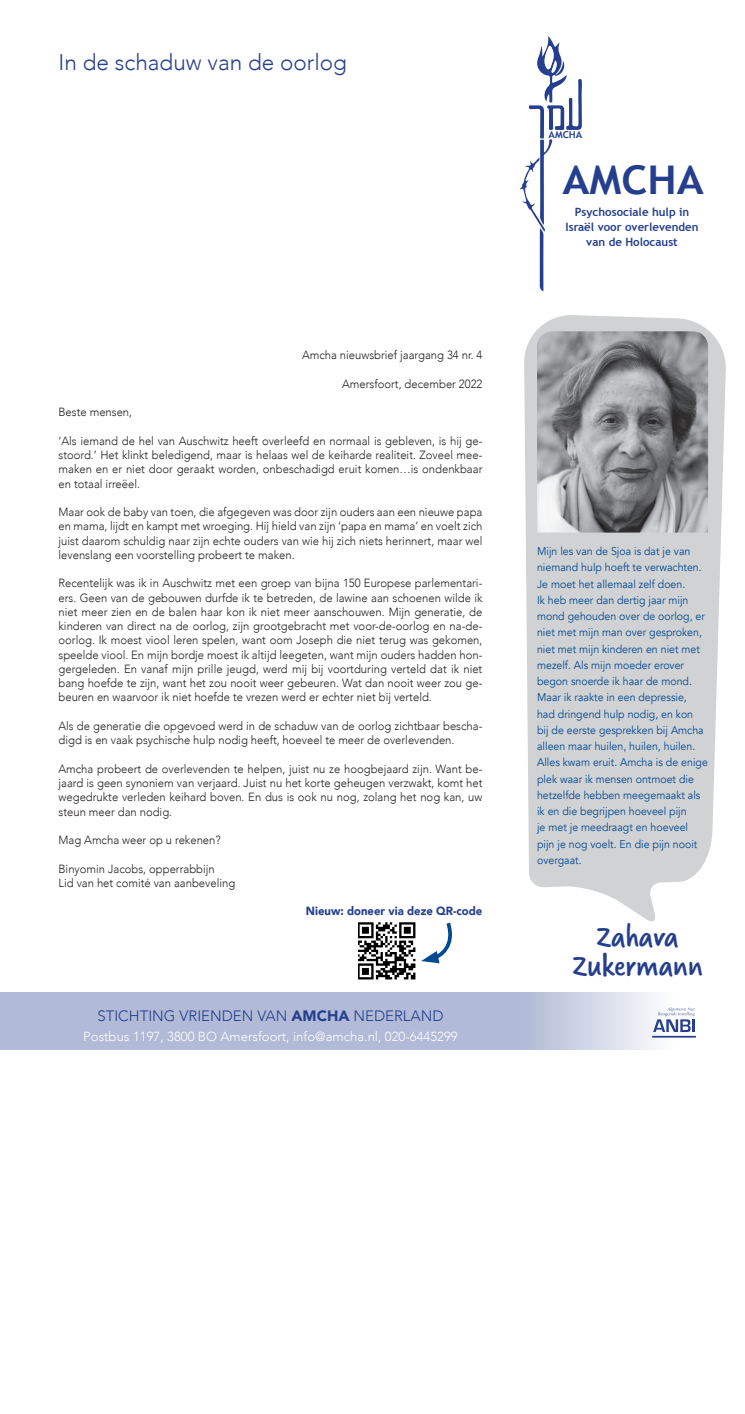
<style>
.page{position:relative;width:745px;height:1414px;background:#fff}
.page>*{position:absolute;margin:0;border:0;box-sizing:border-box;transform-origin:0 0}
.t1{font:700 39.62px "Trebuchet MS";color:#253f8e;scale:1.08 1}
.t2{font:35px/28.8px "Verveine";color:#253f8e;text-align:center}
.t3{font:300 22.5px "Avenir";color:#253f8e}
.t4{font:300 15px "Avenir";color:#253f8e}
.t5{font:300 13.12px "Avenir";color:#fff}
.t6{font:300 11.88px/14.2px "Avenir";color:#231f20;text-align:justify;scale:.95 1}
.t7{font:900 11.88px "Avenir";color:#253f8e;scale:.95 1}
.t8{font:700 11.5px/14.6px "Trebuchet MS";color:#253f8e;text-align:center}
.t9{font:11.25px/16.2px "Avenir";color:#014990;scale:.94 1}
.t10{font:700 9.5px "Trebuchet MS";color:#253f8e;scale:1.08 1}
.s1{font-weight:900}
</style>
<div class="page">
<svg style="left:524px;top:315px;width:202px;height:607px;background:#d7d8da"></svg>
<svg style="left:519px;top:36px;width:62px;height:255px"></svg>
<svg style="left:0;top:992px;width:693px;height:58px;background:#b9c1da"></svg>
<svg style="left:652px;top:1007px;width:42px;height:25px"></svg>
<hr style="left:651px;top:1036px;width:44px;height:1px;background:#253f8e">
<img style="left:536px;top:331px;width:171px;height:201px">
<svg style="left:421px;top:922px;width:32px;height:41px"></svg>
<img style="left:358px;top:923px;width:57px;height:56px">
<h3 class="t3" style="left:58px;top:49px;width:290px">In de schaduw van de oorlog</h3>
<p class="t6" style="left:302px;top:348px;width:191px">Amcha nieuwsbrief jaargang 34 nr. 4</p>
<p class="t6" style="left:342px;top:377px;width:149px">Amersfoort, december 2022</p>
<p class="t6" style="left:58px;top:405px;width:79px">Beste mensen,</p>
<p class="t6" style="left:58px;top:434px;width:447px">‘Als iemand de hel van Auschwitz heeft overleefd en normaal is gebleven, is hij ge&shy;stoord.’ Het klinkt beledigend, maar is helaas wel de keiharde realiteit. Zoveel mee&shy;maken en er niet door geraakt worden, onbeschadigd eruit komen…is ondenkbaar en totaal irreëel.</p>
<p class="t6" style="left:58px;top:505px;width:447px">Maar ook de baby van toen, die afgegeven was door zijn ouders aan een nieuwe papa en mama, lijdt en kampt met wroeging. Hij hield van zijn ‘papa en mama’ en voelt zich juist daarom schuldig naar zijn echte ouders van wie hij zich niets herinnert, maar wel levenslang een voorstelling probeert te maken.</p>
<p class="t6" style="left:58px;top:576px;width:447px">Recentelijk was ik in Auschwitz met een groep van bijna 150 Europese parlementari&shy;ërs. Geen van de gebouwen durfde ik te betreden, de lawine aan schoenen wilde ik niet meer zien en de balen haar kon ik niet meer aanschouwen. Mijn generatie, de kinderen van direct na de oorlog, zijn grootgebracht met voor-de-oorlog en na-de&shy;oorlog. Ik moest viool leren spelen, want oom Joseph die niet terug was gekomen, speelde viool. En mijn bordje moest ik altijd leegeten, want mijn ouders hadden hon&shy;gergeleden. En vanaf mijn prille jeugd, werd mij bij voortduring verteld dat ik niet bang hoefde te zijn, want het zou nooit weer gebeuren. Wat dan nooit weer zou ge&shy;beuren en waarvoor ik niet hoefde te vrezen werd er echter niet bij verteld.</p>
<p class="t6" style="left:58px;top:719px;width:447px">Als de generatie die opgevoed werd in de schaduw van de oorlog zichtbaar bescha&shy;digd is en vaak psychische hulp nodig heeft, hoeveel te meer de overlevenden.</p>
<p class="t6" style="left:58px;top:761px;width:447px">Amcha probeert de overlevenden te helpen, juist nu ze hoogbejaard zijn. Want be&shy;jaard is geen synoniem van verjaard. Juist nu het korte geheugen verzwakt, komt het wegedrukte verleden keihard boven. En dus is ook nu nog, zolang het nog kan, uw steun meer dan nodig.</p>
<p class="t6" style="left:58px;top:833px;width:172px">Mag Amcha weer op u rekenen?</p>
<p class="t6" style="left:58px;top:861px;width:187px">Binyomin Jacobs, opperrabbijn<br>Lid van het comité van aanbeveling</p>
<p class="t7" style="left:306px;top:901px;width:187px">Nieuw: doneer via deze QR-code</p>
<p class="t4" style="left:97px;top:1007px;width:347px">STICHTING VRIENDEN VAN <span class="s1">AMCHA</span> NEDERLAND</p>
<p class="t5" style="left:83px;top:1029px;width:375px">Postbus 1197, 3800 BO Amersfoort, info@amcha.nl, 020-6445299</p>
<p class="t10" style="left:548px;top:129px;width:33px">AMCHA</p>
<h1 class="t1" style="left:562px;top:155px;width:132px">AMCHA</h1>
<p class="t8" style="left:565px;top:205px;width:134px">Psychosociale hulp in<br>Israël voor overlevenden van de Holocaust</p>
<p class="t9" style="left:536px;top:543px;width:183px">Mijn les van de Sjoa is dat je van niemand hulp hoeft te verwachten.<br>Je moet het allemaal zelf doen.<br>Ik heb meer dan dertig jaar mijn mond gehouden over de oorlog, er niet met mijn man over gesproken, niet met mijn kinderen en niet met mezelf. Als mijn moeder erover begon snoerde ik haar de mond.<br>Maar ik raakte in een depressie,<br>had dringend hulp nodig, en kon<br>bij de eerste gesprekken bij Amcha alleen maar huilen, huilen, huilen.<br>Alles kwam eruit. Amcha is de enige plek waar ik mensen ontmoet die hetzelfde hebben meegemaakt als ik en die begrijpen hoeveel pijn<br>je met je meedraagt en hoeveel pijn je nog voelt. En die pijn nooit overgaat.</p>
<h2 class="t2" style="left:572px;top:922px;width:132px">Zahava<br>Zukermann</h2>
</div>
